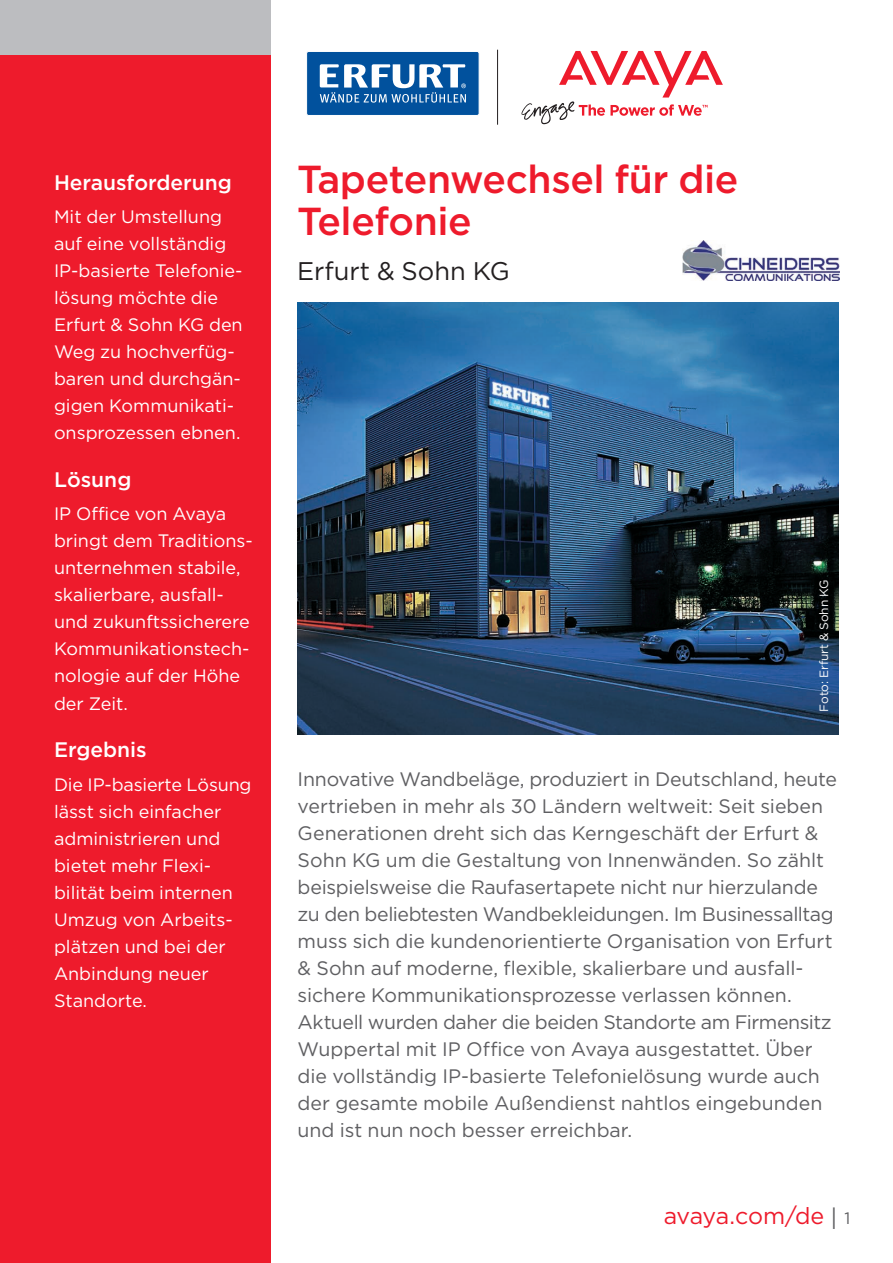
<style>
.page{position:relative;width:893px;height:1263px;background:#fff}
.page>*{position:absolute;margin:0;border:0;box-sizing:border-box;transform-origin:0 0}
.t1{font:500 39px/42px "Gotham";letter-spacing:-.01em;color:#ee1b2c}
.t2{font:25.5px "Gotham";color:#231f20}
.t3{font:23.25px "Gotham";letter-spacing:-.015em;color:#ee1b2c}
.t4{font:500 21px "Gotham";color:#fff}
.t5{font:19.5px/27px "Gotham";letter-spacing:-.005em;color:#5f5f62}
.t6{font:18px/27px "Gotham";color:#fff}
.t7{font:12px "Gotham";letter-spacing:-.01em;color:#fff}
.s1{color:#5f5f62}
.s2{font-size:16.5px;color:#5f5f62}
</style>
<div class="page">
<img style="left:298px;top:302px;width:541px;height:432px">
<div style="left:307px;top:51px;width:172px;height:64px;background:#01519d;border-radius:2px"></div>
<div style="left:306px;top:51px;width:174px;height:65px;border:1px solid #fff;border-radius:2px"></div>
<svg style="left:320px;top:64px;width:146px;height:39px"></svg>
<div style="left:0;top:0;width:270px;height:1263px;background:#ee1b2c"></div>
<div style="left:0;top:0;width:270px;height:54px;background:#bcbdc0"></div>
<hr style="left:497px;top:50px;width:1px;height:75px;background:#231f20">
<svg style="left:521px;top:51px;width:202px;height:73px"></svg>
<img style="left:682px;top:241px;width:157px;height:39px">
<p class="t4" style="left:54px;top:170px;width:180px">Herausforderung</p>
<p class="t6" style="left:54px;top:203px;width:190px">Mit der Umstellung auf eine vollständig<br>IP-basierte Telefonie&shy;lösung möchte die<br>Erfurt &amp; Sohn KG den<br>Weg zu hochverfüg&shy;baren und durchgän&shy;gigen Kommunikati&shy;onsprozessen ebnen.</p>
<p class="t4" style="left:54px;top:467px;width:79px">Lösung</p>
<p class="t6" style="left:54px;top:500px;width:200px">IP Office von Avaya bringt dem Traditions&shy;unternehmen stabile, skalierbare, ausfall&shy;und zukunftssicherere<br>Kommunikationstech&shy;nologie auf der Höhe der Zeit.</p>
<p class="t4" style="left:54px;top:737px;width:94px">Ergebnis</p>
<p class="t6" style="left:54px;top:770px;width:199px">Die IP-basierte Lösung lässt sich einfacher administrieren und bietet mehr Flexi&shy;bilität beim internen<br>Umzug von Arbeits&shy;plätzen und bei der<br>Anbindung neuer<br>Standorte.</p>
<h1 class="t1" style="left:297px;top:157px;width:443px">Tapetenwechsel für die<br>Telefonie</h1>
<h2 class="t2" style="left:297px;top:257px;width:214px">Erfurt &amp; Sohn KG</h2>
<p class="t7" style="left:817px;top:711px;width:133px;rotate:-90deg">Foto: Erfurt &amp; Sohn KG</p>
<p class="t5" style="left:298px;top:765px;width:541px">Innovative Wandbeläge, produziert in Deutschland, heute vertrieben in mehr als 30 Ländern weltweit: Seit sieben Generationen dreht sich das Kerngeschäft der Erfurt &amp; Sohn KG um die Gestaltung von Innenwänden. So zählt beispielsweise die Raufasertapete nicht nur hierzulande zu den beliebtesten Wandbekleidungen. Im Businessalltag muss sich die kundenorientierte Organisation von Erfurt &amp; Sohn auf moderne, flexible, skalierbare und ausfall&shy;sichere Kommunikationsprozesse verlassen können.<br>Aktuell wurden daher die beiden Standorte am Firmensitz Wuppertal mit IP Office von Avaya ausgestattet. Über die vollständig IP-basierte Telefonielösung wurde auch der gesamte mobile Außendienst nahtlos eingebunden und ist nun noch besser erreichbar.</p>
<p class="t3" style="left:664px;top:1203px;width:188px">avaya.com/de <span class="s1">|</span> <span class="s2">1</span></p>
</div>
